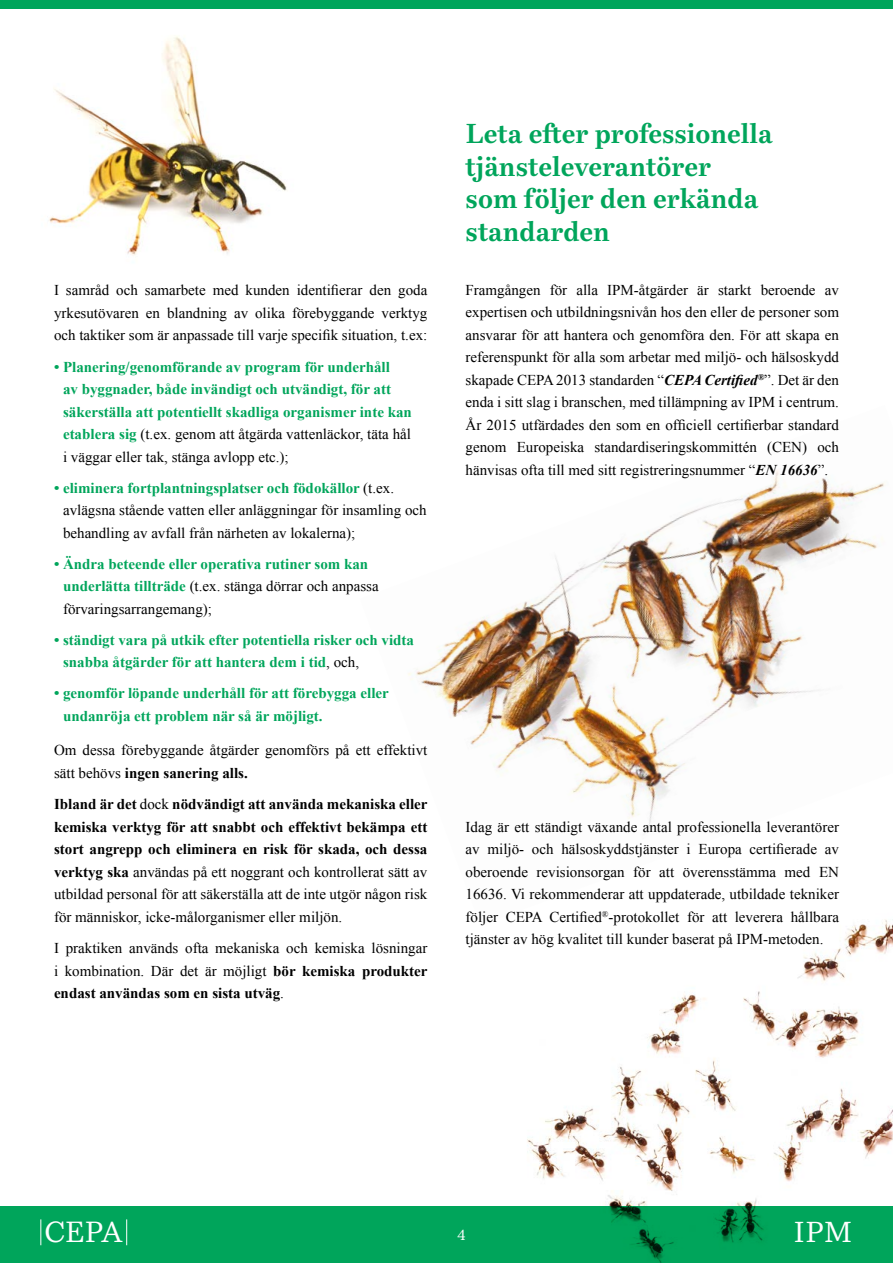
<style>
.page{position:relative;width:893px;height:1263px;background:#fff}
.page>*{position:absolute;margin:0;border:0;box-sizing:border-box;transform-origin:0 0}
.t1{font:28.8px "Bressay";color:#fff}
.t2{font:28.5px "Bressay";color:#fff}
.t3{font:700 27px/32.4px "Bressay";color:#00a55b}
.List_Paragraph{font:15px/22.5px "Times New Roman";color:#000;text-align:justify}
.List_Paragraph-2{font:700 15px/22.5px "Times New Roman";color:#00a55b}
.t4{font:700 15px/22.5px "Times New Roman";color:#000;text-align:justify}
.t5{font:15px "Bressay";color:#fff}
.s1{font-weight:400;color:#000}
.s2{font-weight:700;color:#00a55b}
.s3{font-weight:700}
.s4{font-weight:400}
.s5{font-weight:700;font-style:italic}
</style>
<div class="page">
<img style="left:527px;top:925px;width:366px;height:266px">
<img style="left:49px;top:36px;width:238px;height:220px">
<img style="left:408px;top:470px;width:485px;height:455px">
<div style="left:0;top:0;width:893px;height:9px;background:#00a55b"></div>
<div style="left:0;top:1206px;width:893px;height:57px;background:#00a55b"></div>
<svg style="left:126px;top:1219px;width:1px;height:26px"></svg>
<svg style="left:40px;top:1219px;width:1px;height:26px"></svg>
<img style="left:608px;top:1191px;width:156px;height:72px">
<p class="List_Paragraph" style="left:54px;top:279px;width:375px">I samråd och samarbete med kunden identifierar den goda yrkesutövaren en blandning av olika förebyggande verktyg och taktiker som är anpassade till varje specifik situation, t.ex:</p>
<p class="List_Paragraph-2" style="left:63px;top:355px;width:350px;text-indent:-9px">• Planering/genomförande av program för underhåll<br>av byggnader, både invändigt och utvändigt, för att säkerställa att potentiellt skadliga organismer inte kan etablera sig <span class="s1">(t.ex. genom att åtgärda vattenläckor, täta hål i väggar eller tak, stänga avlopp etc.);</span></p>
<p class="List_Paragraph" style="left:63px;top:476px;width:365px;text-align:left;text-indent:-9px"><span class="s2">• eliminera fortplantningsplatser och födokällor</span> (t.ex. avlägsna stående vatten eller anläggningar för insamling och behandling av avfall från närheten av lokalerna);</p>
<p class="List_Paragraph-2" style="left:63px;top:552px;width:317px;text-indent:-9px">• Ändra beteende eller operativa rutiner som kan underlätta tillträde <span class="s1">(t.ex. stänga dörrar och anpassa förvaringsarrangemang);</span></p>
<p class="List_Paragraph-2" style="left:63px;top:628px;width:353px;text-indent:-9px">• ständigt vara på utkik efter potentiella risker och vidta snabba åtgärder för att hantera dem i tid<span class="s1">, och,</span></p>
<p class="List_Paragraph-2" style="left:63px;top:682px;width:327px;text-indent:-9px">• genomför löpande underhåll för att förebygga eller undanröja ett problem när så är möjligt.</p>
<p class="List_Paragraph" style="left:54px;top:739px;width:375px">Om dessa förebyggande åtgärder genomförs på ett effektivt sätt behövs <span class="s3">ingen sanering alls.</span></p>
<p class="t4" style="left:54px;top:793px;width:375px">Ibland är det <span class="s4">dock</span> nödvändigt att använda mekaniska eller kemiska verktyg för att snabbt och effektivt bekämpa ett stort angrepp och eliminera en risk för skada, och dessa verktyg ska <span class="s4">användas på ett noggrant och kontrollerat sätt av utbildad personal för att säkerställa att de inte utgör någon risk för människor, icke-målorganismer eller miljön.</span></p>
<p class="List_Paragraph" style="left:54px;top:937px;width:375px">I praktiken används ofta mekaniska och kemiska lösningar i kombination. Där det är möjligt <span class="s3">bör kemiska produkter endast användas som en sista utväg</span>.</p>
<p class="t3" style="left:466px;top:118px;width:309px">Leta efter professionella tjänsteleverantörer<br>som följer den erkända standarden</p>
<p class="List_Paragraph" style="left:466px;top:278px;width:375px">Framgången för alla IPM-åtgärder är starkt beroende av expertisen och utbildningsnivån hos den eller de personer som ansvarar för att hantera och genomföra den. För att skapa en referenspunkt för alla som arbetar med miljö- och hälsoskydd skapade CEPA 2013 standarden “<span class="s5">CEPA Certified</span><sup>®</sup>”. Det är den enda i sitt slag i branschen, med tillämpning av IPM i centrum.<br>År 2015 utfärdades den som en officiell certifierbar standard genom Europeiska standardiseringskommittén (CEN) och hänvisas ofta till med sitt registreringsnummer “<span class="s5">EN 16636</span>”.</p>
<p class="List_Paragraph" style="left:466px;top:815px;width:375px">Idag är ett ständigt växande antal professionella leverantörer av miljö- och hälsoskyddstjänster i Europa certifierade av oberoende revisionsorgan för att överensstämma med EN 16636. Vi rekommenderar att uppdaterade, utbildade tekniker följer CEPA Certified<sup>®</sup>-protokollet för att leverera hållbara tjänster av hög kvalitet till kunder baserat på IPM-metoden.</p>
<p class="t1" style="left:44px;top:1214px;width:79px">CEPA</p>
<p class="t5" style="left:457px;top:1226px;width:10px">4</p>
<p class="t2" style="left:793px;top:1214px;width:61px">IPM</p>
</div>
